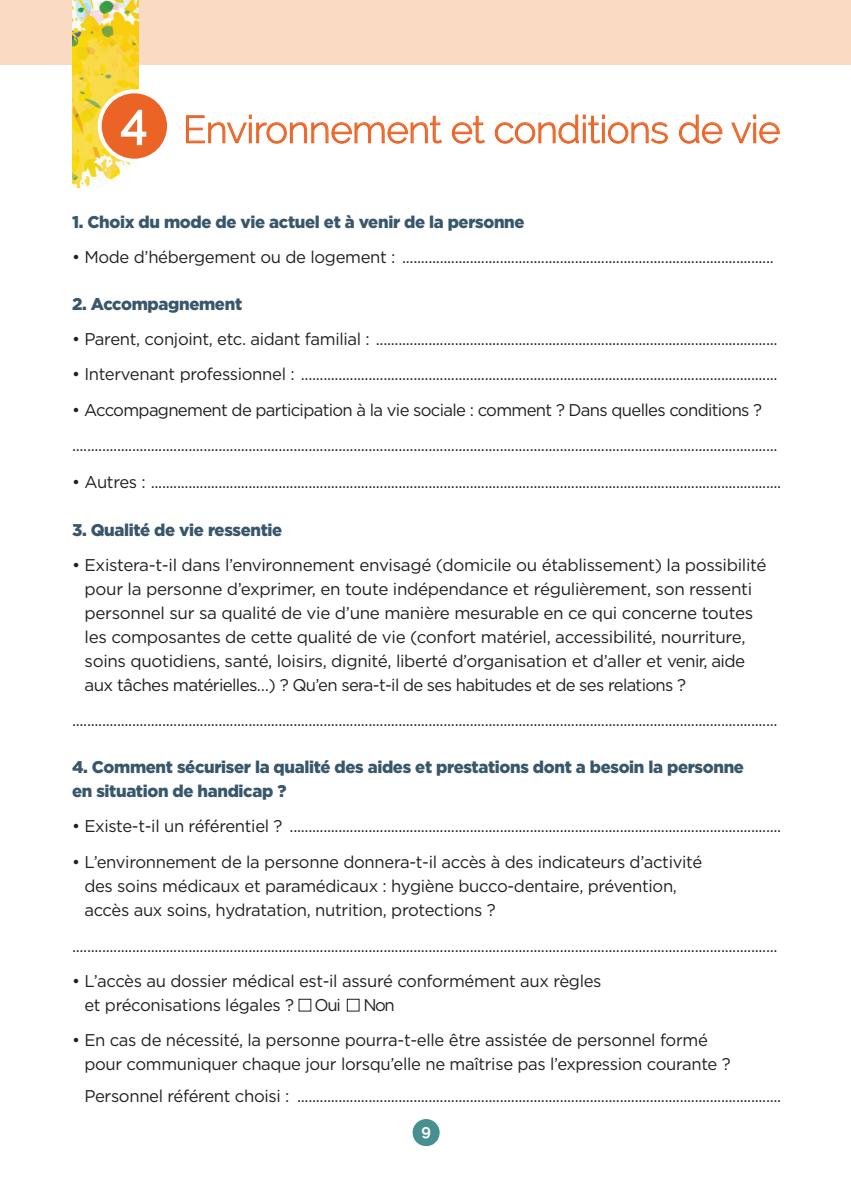
<style>
.page{position:relative;width:851px;height:1191px;background:#fff}
.page>*{position:absolute;margin:0;border:0;box-sizing:border-box;transform-origin:0 0}
.t1{font:300 38px "Raleway";letter-spacing:-.01em;color:#ec6425}
.t2{font:17px/24px "Gotham";letter-spacing:-.02em;color:#231f20}
.t3{font:17px/35.4px "Gotham";letter-spacing:-.04em;color:#231f20}
.t4{font:900 17px/24px "Gotham";letter-spacing:-.02em;color:#39576b}
.t5{font:700 16px "Raleway";color:#fff}
.s1{font-weight:400;font-size:47.8px;color:#fff}
</style>
<div class="page">
<div style="left:0;top:0;width:850px;height:64px;background:#fbdac3"></div>
<img style="left:72px;top:0;width:66px;height:188px">
<div style="left:412px;top:1118px;width:28px;height:28px;background:#47908f;border-radius:50%"></div>
<div style="left:412px;top:1118px;width:28px;height:28px;border:1px solid #fff;border-radius:50%"></div>
<svg style="left:186px;top:115px;width:256px;height:29px"></svg>
<svg style="left:451px;top:115px;width:34px;height:29px"></svg>
<svg style="left:494px;top:114px;width:174px;height:30px"></svg>
<svg style="left:679px;top:114px;width:43px;height:30px"></svg>
<svg style="left:731px;top:115px;width:49px;height:29px"></svg>
<div style="left:100px;top:91px;width:69px;height:70px;background:#ec6425;border-radius:50%"></div>
<div style="left:98px;top:89px;width:73px;height:74px;border:4px solid #fff;border-radius:50%"></div>
<svg style="left:120px;top:109px;width:27px;height:37px"></svg>
<div style="left:298px;top:998px;width:13px;height:13px;border:1px solid #231f20"></div>
<div style="left:347px;top:998px;width:12px;height:13px;border:1px solid #231f20"></div>
<h1 class="t1" style="left:121px;top:107px;width:661px"><span class="s1">4</span> Environnement et conditions de vie</h1>
<p class="t4" style="left:72px;top:209px;width:454px">1. Choix du mode de vie actuel et à venir de la personne</p>
<p class="t2" style="left:72px;top:245px;width:703px">• Mode d’hébergement ou de logement : ...................................................................................................</p>
<p class="t4" style="left:72px;top:291px;width:172px">2. Accompagnement</p>
<p class="t2" style="left:72px;top:327px;width:707px">• Parent, conjoint, etc. aidant familial : ...........................................................................................................</p>
<p class="t2" style="left:72px;top:362px;width:707px">• Intervenant professionnel : ...............................................................................................................................</p>
<p class="t3" style="left:72px;top:392px;width:707px">• Accompagnement de participation à la vie sociale : comment ? Dans quelles conditions ? ............................................................................................................................................................................................</p>
<p class="t2" style="left:72px;top:469px;width:710px">• Autres : ........................................................................................................................................................................</p>
<p class="t4" style="left:72px;top:517px;width:212px">3. Qualité de vie ressentie</p>
<p class="t2" style="left:85px;top:552px;width:683px;text-indent:-13px">• Existera-t-il dans l’environnement envisagé (domicile ou établissement) la possibilité pour la personne d’exprimer, en toute indépendance et régulièrement, son ressenti personnel sur sa qualité de vie d’une manière mesurable en ce qui concerne toutes les composantes de cette qualité de vie (confort matériel, accessibilité, nourriture, soins quotidiens, santé, loisirs, dignité, liberté d’organisation et d’aller et venir, aide aux tâches matérielles…) ? Qu’en sera-t-il de ses habitudes et de ses relations ?</p>
<p class="t2" style="left:72px;top:708px;width:707px">............................................................................................................................................................................................</p>
<p class="t4" style="left:72px;top:755px;width:673px">4. Comment sécuriser la qualité des aides et prestations dont a besoin la personne en situation de handicap ?</p>
<p class="t2" style="left:72px;top:814px;width:710px">• Existe-t-il un référentiel ? ...................................................................................................................................</p>
<p class="t2" style="left:84px;top:850px;width:619px;text-indent:-12px">• L’environnement de la personne donnera-t-il accès à des indicateurs d’activité des soins médicaux et paramédicaux : hygiène bucco-dentaire, prévention, accès aux soins, hydratation, nutrition, protections ?</p>
<p class="t2" style="left:72px;top:933px;width:707px">............................................................................................................................................................................................</p>
<p class="t2" style="left:84px;top:968px;width:518px;text-indent:-12px">• L’accès au dossier médical est-il assuré conformément aux règles et préconisations légales ? Oui</p>
<p class="t2" style="left:363px;top:992px;width:33px">Non</p>
<p class="t2" style="left:84px;top:1028px;width:647px;text-indent:-12px">• En cas de nécessité, la personne pourra-t-elle être assistée de personnel formé pour communiquer chaque jour lorsqu’elle ne maîtrise pas l’expression courante ?</p>
<p class="t2" style="left:84px;top:1084px;width:698px">Personnel référent choisi : .................................................................................................................................</p>
<p class="t5" style="left:421px;top:1121px;width:11px">9</p>
</div>
